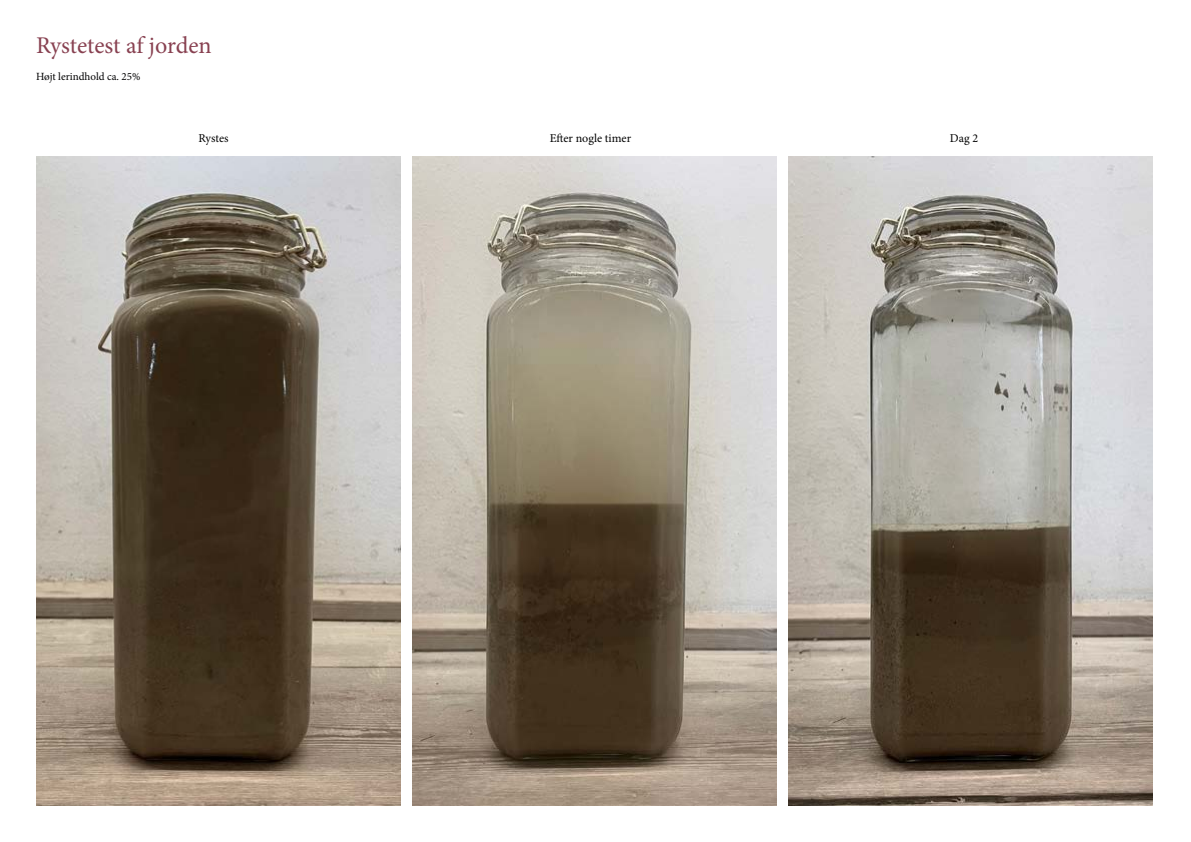
<style>
.page{position:relative;width:1191px;height:842px;background:#fff}
.page>*{position:absolute;margin:0;border:0;box-sizing:border-box;transform-origin:0 0}
.t1{font:24px "Minion Pro";letter-spacing:-.005em;color:#884151}
.t2{font:12px "Minion Pro";color:#000}
.t3{font:11px "Minion Pro";color:#020203}
</style>
<div class="page">
<img style="left:36px;top:157px;width:364px;height:649px">
<img style="left:412px;top:157px;width:364px;height:649px">
<img style="left:788px;top:157px;width:364px;height:649px">
<h1 class="t1" style="left:36px;top:30px;width:177px">Rystetest af jorden</h1>
<p class="t3" style="left:36px;top:69px;width:106px">Højt lerindhold ca. 25%</p>
<p class="t2" style="left:198px;top:130px;width:31px">Rystes</p>
<p class="t2" style="left:549px;top:130px;width:83px">Efter nogle timer</p>
<p class="t2" style="left:950px;top:130px;width:30px">Dag 2</p>
</div>
